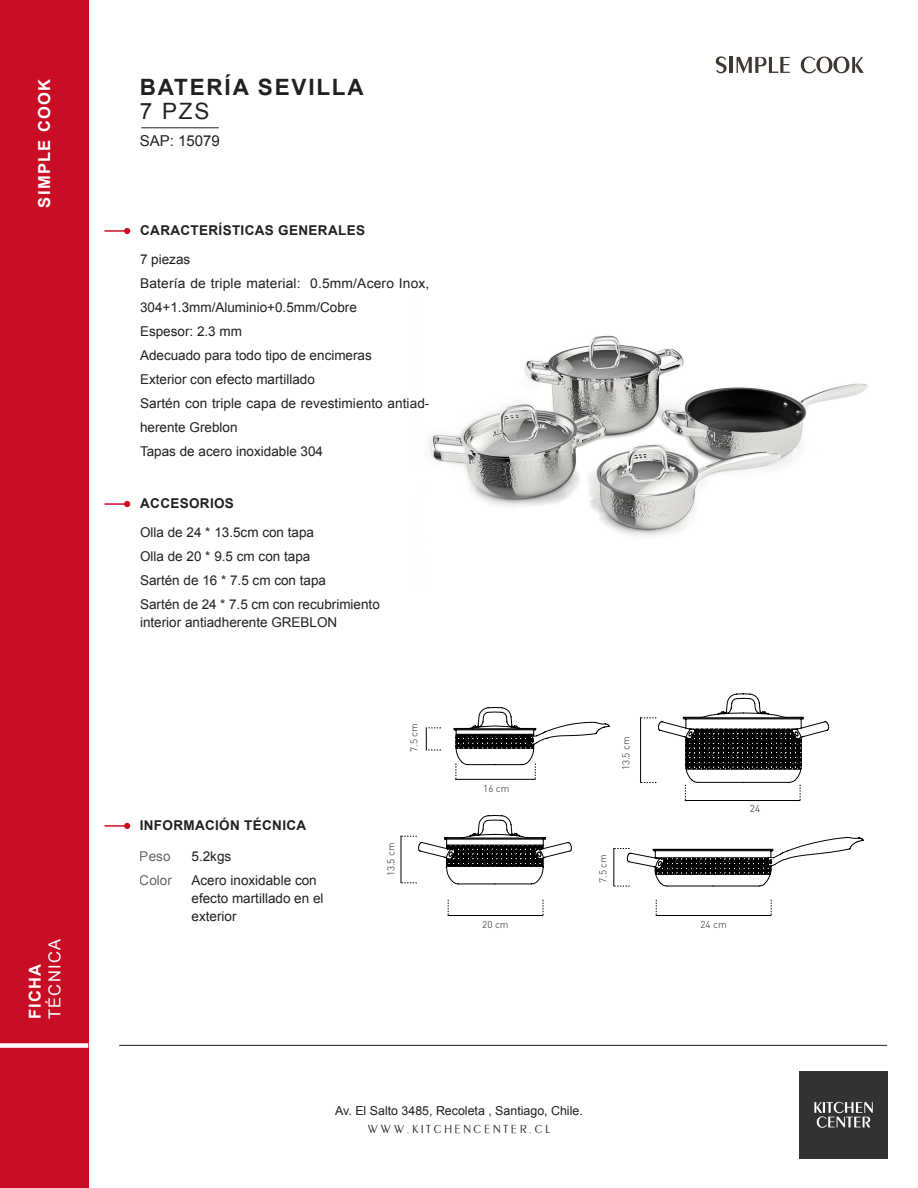
<style>
.page{position:relative;width:918px;height:1188px;background:#fff}
.page>*{position:absolute;margin:0;border:0;box-sizing:border-box;transform-origin:0 0}
.t1{font:700 22.5px "Arial";letter-spacing:.08em;color:#231f20}
.t2{font:22.5px "Arial";color:#231f20}
.t3{font:700 16.5px "Arial";letter-spacing:.08em;color:#fff}
.t4{font:16.5px "Arial";letter-spacing:.08em;color:#fff}
.t5{font:15px "Arial";color:#231f20}
.t6{font:13.5px/24px "Arial";color:#231f20}
.t7{font:700 13.5px "Arial";letter-spacing:.025em;color:#231f20}
.t8{font:12.45px "Arial";color:#231f20}
.t9{font:12.45px "Peignot";letter-spacing:.175em;color:#231f20}
.t10{font:300 9.9px "DIN";color:#231f20}
</style>
<div class="page">
<hr style="left:119px;top:1045px;width:768px;height:1px;background:#231f20">
<img style="left:800px;top:1072px;width:87px;height:87px">
<hr style="left:141px;top:127px;width:78px;height:1px;background:#231f20">
<div style="left:0;top:0;width:88px;height:1188px;background:#c90d24"></div>
<div style="left:0;top:1043px;width:88px;height:5px;background:#fff"></div>
<svg style="left:716px;top:56px;width:11px;height:17px"></svg>
<hr style="left:730px;top:57px;width:3px;height:16px;background:#3e3835">
<svg style="left:737px;top:57px;width:53px;height:16px"></svg>
<svg style="left:801px;top:56px;width:63px;height:17px"></svg>
<hr style="left:105px;top:230px;width:21px;height:2px;background:#c90d24">
<svg style="left:124px;top:228px;width:6px;height:6px"></svg>
<hr style="left:105px;top:503px;width:21px;height:2px;background:#c90d24">
<svg style="left:124px;top:501px;width:6px;height:6px"></svg>
<hr style="left:105px;top:825px;width:21px;height:2px;background:#c90d24">
<svg style="left:124px;top:823px;width:6px;height:6px"></svg>
<hr style="left:448px;top:915px;width:95px;height:1px;background:#000001">
<svg style="left:543px;top:900px;width:1px;height:16px"></svg>
<svg style="left:448px;top:900px;width:1px;height:15px"></svg>
<hr style="left:656px;top:915px;width:115px;height:1px;background:#000001">
<svg style="left:771px;top:900px;width:1px;height:16px"></svg>
<svg style="left:656px;top:900px;width:1px;height:15px"></svg>
<hr style="left:401px;top:836px;width:1px;height:47px;background:#000001">
<svg style="left:400px;top:882px;width:17px;height:2px"></svg>
<svg style="left:400px;top:836px;width:17px;height:1px"></svg>
<svg style="left:613px;top:886px;width:17px;height:1px"></svg>
<img style="left:429px;top:335px;width:439px;height:201px">
<svg style="left:456px;top:837px;width:407px;height:49px"></svg>
<svg style="left:422px;top:693px;width:381px;height:191px"></svg>
<svg style="left:640px;top:717px;width:189px;height:134px"></svg>
<p class="t3" style="left:33px;top:208px;width:130px;rotate:-90deg">SIMPLE COOK</p>
<p class="t4" style="left:44px;top:1019px;width:82px;rotate:-90deg">TÉCNICA</p>
<p class="t3" style="left:24px;top:1019px;width:57px;rotate:-90deg">FICHA</p>
<h1 class="t1" style="left:140px;top:72px;width:225px">BATERÍA SEVILLA</h1>
<h1 class="t2" style="left:140px;top:97px;width:71px">7 PZS</h1>
<p class="t5" style="left:140px;top:131px;width:82px">SAP: 15079</p>
<p class="t7" style="left:140px;top:222px;width:226px">CARACTERÍSTICAS GENERALES</p>
<p class="t6" style="left:140px;top:247px;width:52px">7 piezas</p>
<p class="t6" style="left:140px;top:271px;width:291px">Batería de triple material: 0.5mm/Acero Inox,<br>304+1.3mm/Aluminio+0.5mm/Cobre</p>
<p class="t6" style="left:140px;top:319px;width:104px">Espesor: 2.3 mm</p>
<p class="t6" style="left:140px;top:343px;width:233px">Adecuado para todo tipo de encimeras</p>
<p class="t6" style="left:140px;top:367px;width:176px">Exterior con efecto martillado</p>
<p class="t6" style="left:140px;top:391px;width:291px">Sartén con triple capa de revestimiento antiad&shy;herente Greblon</p>
<p class="t6" style="left:140px;top:439px;width:185px">Tapas de acero inoxidable 304</p>
<p class="t7" style="left:140px;top:495px;width:95px">ACCESORIOS</p>
<p class="t6" style="left:140px;top:521px;width:176px">Olla de 24 * 13.5cm con tapa</p>
<p class="t6" style="left:140px;top:545px;width:172px">Olla de 20 * 9.5 cm con tapa</p>
<p class="t6" style="left:140px;top:569px;width:188px">Sartén de 16 * 7.5 cm con tapa</p>
<p class="t6" style="left:140px;top:596px;width:241px;line-height:18px">Sartén de 24 * 7.5 cm con recubrimiento interior antiadherente GREBLON</p>
<p class="t7" style="left:140px;top:816px;width:168px">INFORMACIÓN TÉCNICA</p>
<p class="t6" style="left:192px;top:845px;width:41px">5.2kgs</p>
<p class="t6" style="left:192px;top:872px;width:134px;line-height:18px">Acero inoxidable con efecto martillado en el exterior</p>
<p class="t6" style="left:140px;top:845px;width:34px">Peso<br>Color</p>
<p class="t10" style="left:408px;top:752px;width:30px;rotate:-90deg">7.5 cm</p>
<p class="t10" style="left:483px;top:782px;width:28px">16 cm</p>
<p class="t10" style="left:620px;top:770px;width:36px;rotate:-90deg">13.5 cm</p>
<p class="t10" style="left:385px;top:876px;width:36px;rotate:-90deg">13.5 cm</p>
<p class="t10" style="left:597px;top:883px;width:30px;rotate:-90deg">7.5 cm</p>
<p class="t10" style="left:482px;top:918px;width:28px">20 cm</p>
<p class="t10" style="left:700px;top:918px;width:28px">24 cm</p>
<p class="t10" style="left:750px;top:803px;width:12px">24</p>
<p class="t8" style="left:335px;top:1103px;width:249px">Av. El Salto 3485, Recoleta , Santiago, Chile.</p>
<p class="t9" style="left:367px;top:1123px;width:185px">WWW.KITCHENCENTER.CL</p>
</div>
